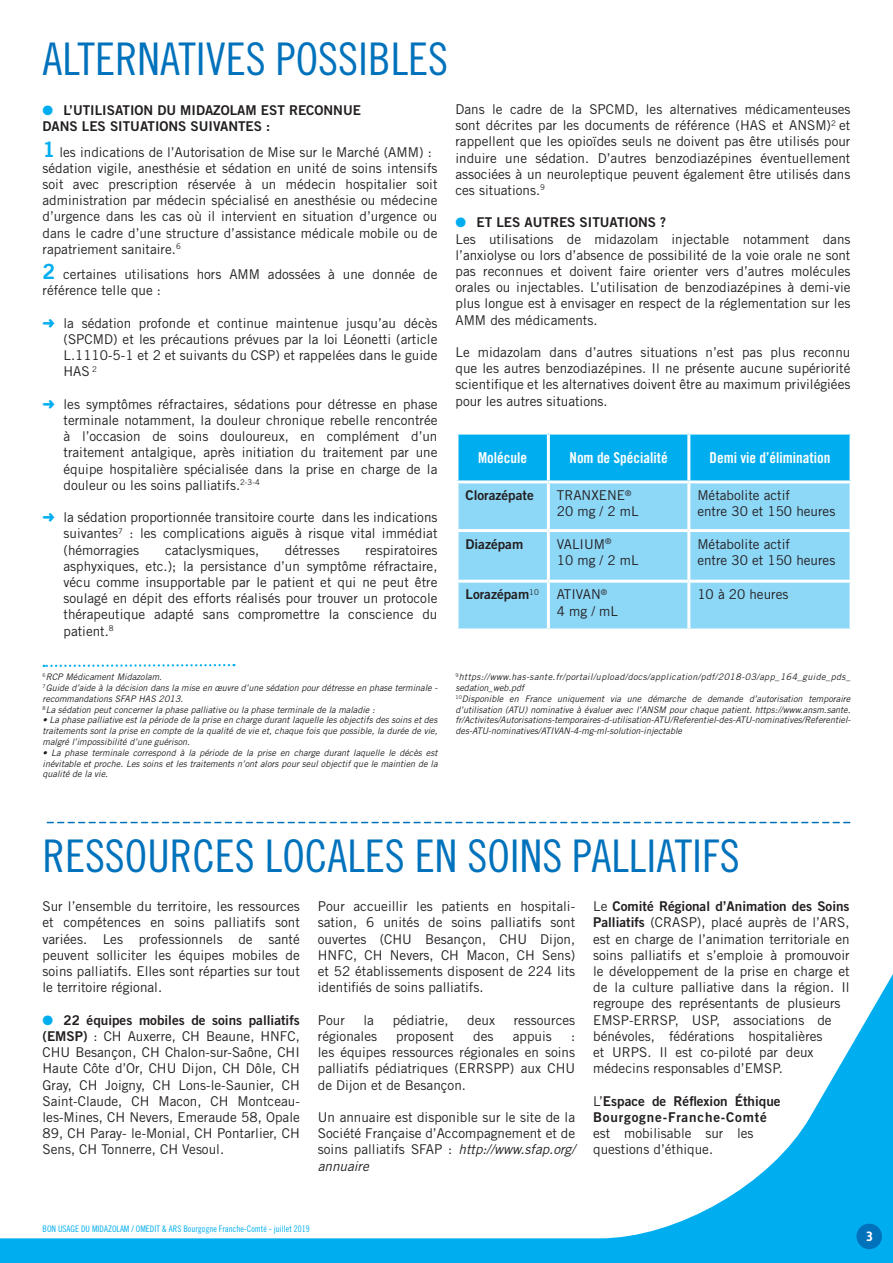
<style>
.page{position:relative;width:893px;height:1263px;background:#fff}
.page>*{position:absolute;margin:0;border:0;box-sizing:border-box;transform-origin:0 0}
.t1{font:45px "Trade Gothic LT Std Cn 18";color:#0072bc}
.t2{font:15px "Trade Gothic LT Std Bd Cn 20";color:#fff}
.t3{font:13.5px/16.2px "Trade Gothic LT Std";color:#231f20;text-align:justify}
.t4{font:13.5px/16.2px "Trade Gothic LT Std Bd 2";color:#231f20}
.t5{font:13.5px/16.2px "Trade Gothic LT Std Bd 2";letter-spacing:.03em;color:#231f20}
.t6{font:700 13.5px "Alwyn New";color:#fff}
.t7{font:italic 9px/10.8px "Trade Gothic LT Std";color:#231f20}
.t8{font:9px "Trade Gothic LT Std Cn 18";color:#00aeef}
.s1{color:#00aeef}
.s2{font-family:"Trade Gothic LT Std Bd 2";font-size:21px;color:#00aeef}
.s3{font-family:"Trade Gothic LT Std Bd 2"}
.s4{font-family:"Trade Gothic LT Std"}
.s5{font-style:italic}
</style>
<div class="page">
<svg style="left:0;top:974px;width:893px;height:289px"></svg>
<div style="left:856px;top:1224px;width:26px;height:25px;background:#0072bc;border-radius:50%"></div>
<div style="left:458px;top:435px;width:392px;height:45px;background:#00aeef"></div>
<div style="left:458px;top:483px;width:392px;height:145px;background:#8dd7f7"></div>
<hr style="left:547px;top:435px;width:3px;height:45px;background:#fff">
<hr style="left:687px;top:435px;width:3px;height:45px;background:#fff">
<hr style="left:547px;top:483px;width:3px;height:46px;background:#fff">
<hr style="left:687px;top:483px;width:3px;height:46px;background:#fff">
<hr style="left:455px;top:529px;width:93px;height:3px;background:#fff">
<hr style="left:548px;top:529px;width:141px;height:3px;background:#fff">
<hr style="left:547px;top:532px;width:3px;height:48px;background:#fff">
<hr style="left:689px;top:529px;width:164px;height:3px;background:#fff">
<hr style="left:687px;top:532px;width:3px;height:48px;background:#fff">
<hr style="left:455px;top:580px;width:93px;height:3px;background:#fff">
<hr style="left:548px;top:580px;width:141px;height:3px;background:#fff">
<hr style="left:547px;top:583px;width:3px;height:45px;background:#fff">
<hr style="left:689px;top:580px;width:164px;height:3px;background:#fff">
<hr style="left:687px;top:583px;width:3px;height:45px;background:#fff">
<svg style="left:47px;top:822px;width:803px;height:1px"></svg>
<svg style="left:44px;top:664px;width:190px;height:3px"></svg>
<h1 class="t1" style="left:43px;top:32px;width:407px">ALTERNATIVES POSSIBLES</h1>
<p class="t4" style="left:43px;top:102px;width:320px"><span class="s1">●</span> L’UTILISATION DU MIDAZOLAM EST RECONNUE<br>DANS LES SITUATIONS SUIVANTES :</p>
<p class="t3" style="left:43px;top:144px;width:396px;text-align:left"><span class="s2">1</span> les indications de l’Autorisation de Mise sur le Marché (AMM) : sédation vigile, anesthésie et sédation en unité de soins intensifs soit avec prescription réservée à un médecin hospitalier soit administration par médecin spécialisé en anesthésie ou médecine d’urgence dans les cas où il intervient en situation d’urgence ou dans le cadre d’une structure d’assistance médicale mobile ou de rapatriement sanitaire.<sup>6</sup></p>
<p class="t3" style="left:43px;top:266px;width:396px"><span class="s2">2</span> certaines utilisations hors AMM adossées à une donnée de référence telle que :</p>
<p class="t3" style="left:64px;top:315px;width:375px;text-indent:-21px"><span class="s1">➜</span> la sédation profonde et continue maintenue jusqu’au décès (SPCMD) et les précautions prévues par la loi Léonetti (article L.1110-5-1 et 2 et suivants du CSP) et rappelées dans le guide HAS <sup>2</sup></p>
<p class="t3" style="left:64px;top:396px;width:375px;text-indent:-21px"><span class="s1">➜</span> les symptômes réfractaires, sédations pour détresse en phase terminale notamment, la douleur chronique rebelle rencontrée à l’occasion de soins douloureux, en complément d’un traitement antalgique, après initiation du traitement par une équipe hospitalière spécialisée dans la prise en charge de la douleur ou les soins palliatifs.<sup>2-3-4</sup></p>
<p class="t3" style="left:64px;top:509px;width:375px;text-indent:-21px"><span class="s1">➜</span> la sédation proportionnée transitoire courte dans les indications suivantes<sup>7</sup> : les complications aiguës à risque vital immédiat (hémorragies</p>
<p class="t3" style="left:64px;top:541px;width:375px;text-indent:302px">respiratoires asphyxiques, etc.); la persistance d’un symptôme réfractaire, vécu comme insupportable par le patient et qui ne peut être soulagé en dépit des efforts réalisés pour trouver un protocole thérapeutique adapté sans compromettre la conscience du patient.<sup>8</sup></p>
<p class="t3" style="left:165px;top:541px;width:96px">cataclysmiques,</p>
<p class="t3" style="left:285px;top:541px;width:56px">détresses</p>
<p class="t3" style="left:455px;top:101px;width:396px">Dans le cadre de la SPCMD, les alternatives médicamenteuses sont décrites par les documents de référence (HAS et ANSM)<sup>2</sup> et rappellent que les opioïdes seuls ne doivent pas être utilisés pour induire une sédation. D’autres benzodiazépines éventuellement associées à un neuroleptique peuvent également être utilisés dans ces situations.<sup>9</sup></p>
<p class="t4" style="left:455px;top:214px;width:212px"><span class="s1">●</span> ET LES AUTRES SITUATIONS ?</p>
<p class="t3" style="left:455px;top:230px;width:396px">Les utilisations de midazolam injectable notamment dans l’anxiolyse ou lors d’absence de possibilité de la voie orale ne sont pas reconnues et doivent faire orienter vers d’autres molécules orales ou injectables. L’utilisation de benzodiazépines à demi-vie plus longue est à envisager en respect de la réglementation sur les AMM des médicaments.</p>
<p class="t3" style="left:455px;top:344px;width:396px">Le midazolam dans d’autres situations n’est pas plus reconnu que les autres benzodiazépines. Il ne présente aucune supériorité scientifique et les alternatives doivent être au maximum privilégiées pour les autres situations.</p>
<p class="t2" style="left:478px;top:448px;width:51px">Molécule</p>
<p class="t2" style="left:569px;top:448px;width:100px">Nom de Spécialité</p>
<p class="t2" style="left:710px;top:448px;width:122px">Demi vie d’élimination</p>
<p class="t4" style="left:465px;top:487px;width:70px">Clorazépate</p>
<p class="t3" style="left:557px;top:487px;width:83px">TRANXENE<sup>®<br></sup>20 mg / 2 mL</p>
<p class="t3" style="left:697px;top:487px;width:139px">Métabolite actif<br>entre 30 et 150 heures</p>
<p class="t4" style="left:465px;top:536px;width:59px">Diazépam</p>
<p class="t3" style="left:557px;top:536px;width:83px">VALIUM<sup>®<br></sup>10 mg / 2 mL</p>
<p class="t3" style="left:697px;top:536px;width:139px">Métabolite actif<br>entre 30 et 150 heures</p>
<p class="t4" style="left:465px;top:586px;width:75px">Lorazépam<sup>10</sup></p>
<p class="t3" style="left:557px;top:586px;width:63px">ATIVAN<sup>®<br></sup>4 mg / mL</p>
<p class="t3" style="left:697px;top:586px;width:93px">10 à 20 heures</p>
<p class="t7" style="left:43px;top:672px;width:396px"><sup>6</sup>RCP Médicament Midazolam.<br><sup>7</sup>Guide d’aide à la décision dans la mise en œuvre d’une sédation pour détresse en phase terminale - recommandations SFAP HAS 2013.<br><sup>8</sup>La sédation peut concerner la phase palliative ou la phase terminale de la maladie :</p>
<p class="t7" style="left:43px;top:715px;width:396px;text-align:justify">• La phase palliative est la période de la prise en charge durant laquelle les objectifs des soins et des traitements sont la prise en compte de la qualité de vie et, chaque fois que possible, la durée de vie, malgré l’impossibilité d’une guérison.</p>
<p class="t7" style="left:43px;top:747px;width:396px;text-align:justify">• La phase terminale correspond à la période de la prise en charge durant laquelle le décès est inévitable et proche. Les soins et les traitements n’ont alors pour seul objectif que le maintien de la qualité de la vie.</p>
<p class="t7" style="left:455px;top:672px;width:397px"><sup>9</sup>https://www.has-sante.fr/portail/upload/docs/application/pdf/2018-03/app_164_guide_pds_ sedation_web.pdf<br><sup>10</sup>Disponible en France uniquement via une démarche de demande d’autorisation temporaire d’utilisation (ATU) nominative à évaluer avec l’ANSM pour chaque patient. https://www.ansm.sante. fr/Activites/Autorisations-temporaires-d-utilisation-ATU/Referentiel-des-ATU-nominatives/Referentiel&shy;des-ATU-nominatives/ATIVAN-4-mg-ml-solution-injectable</p>
<h1 class="t1" style="left:43px;top:829px;width:699px">RESSOURCES LOCALES EN SOINS PALLIATIFS</h1>
<p class="t3" style="left:43px;top:898px;width:259px">Sur l’ensemble du territoire, les ressources et compétences en soins palliatifs sont variées. Les professionnels de santé peuvent solliciter les équipes mobiles de soins palliatifs. Elles sont réparties sur tout le territoire régional.</p>
<p class="t4" style="left:43px;top:1011px;width:259px"><span class="s1">●</span> 22 équipes mobiles de soins palliatifs</p>
<p class="t3" style="left:43px;top:1028px;width:259px"><span class="s3">(EMSP)</span> : CH Auxerre, CH Beaune, HNFC, CHU Besançon, CH Chalon-sur-Saône, CHI Haute Côte d’Or, CHU Dijon, CH Dôle, CH Gray, CH Joigny, CH Lons-le-Saunier, CH Saint-Claude, CH Macon, CH Montceau&shy;les-Mines, CH Nevers, Emeraude 58, Opale 89, CH Paray- le-Monial, CH Pontarlier, CH Sens, CH Tonnerre, CH Vesoul.</p>
<p class="t3" style="left:318px;top:898px;width:259px">Pour accueillir les patients en hospitali&shy;sation, 6 unités de soins palliatifs sont ouvertes (CHU Besançon, CHU Dijon, HNFC, CH Nevers, CH Macon, CH Sens) et 52 établissements disposent de 224 lits identifiés de soins palliatifs.</p>
<p class="t3" style="left:318px;top:1011px;width:28px">Pour</p>
<p class="t3" style="left:363px;top:1011px;width:12px">la</p>
<p class="t3" style="left:393px;top:1011px;width:57px">pédiatrie,</p>
<p class="t3" style="left:467px;top:1011px;width:29px">deux</p>
<p class="t3" style="left:514px;top:1011px;width:63px">ressources</p>
<p class="t3" style="left:318px;top:1028px;width:61px">régionales</p>
<p class="t3" style="left:396px;top:1028px;width:59px">proposent</p>
<p class="t3" style="left:473px;top:1028px;width:22px">des</p>
<p class="t3" style="left:513px;top:1028px;width:41px">appuis</p>
<p class="t4" style="left:593px;top:898px;width:258px"><span class="s4">Le</span> Comité Régional d’Animation des Soins</p>
<p class="t3" style="left:593px;top:914px;width:258px;text-align:left"><span class="s3">Palliatifs</span> (CRASP), placé auprès de l’ARS, est en charge de l’animation territoriale en soins palliatifs et s’emploie à promouvoir le développement de la prise en charge et de la culture palliative dans la région. Il regroupe des représentants de plusieurs EMSP-ERRSP, USP, associations de bénévoles, fédérations hospitalières<br>et URPS. Il est co-piloté par deux médecins responsables d’EMSP.</p>
<p class="t5" style="left:593px;top:1092px;width:189px"><span class="s4">L’</span>Espace de Réflexion Éthique<br>Bourgogne-Franche-Comté</p>
<p class="t3" style="left:593px;top:1125px;width:162px">est mobilisable sur les questions d’éthique.</p>
<p class="t3" style="left:318px;top:1028px;width:259px;text-indent:253px">: les équipes ressources régionales en soins palliatifs pédiatriques (ERRSPP) aux CHU de Dijon et de Besançon.</p>
<p class="t3" style="left:318px;top:1109px;width:259px">Un annuaire est disponible sur le site de la Société Française d’Accompagnement et de soins palliatifs SFAP : <span class="s5">http://www.sfap.org/ annuaire</span></p>
<p class="t8" style="left:43px;top:1223px;width:269px">BON USAGE DU MIDAZOLAM / OMEDIT &amp; ARS Bourgogne Franche-Comté - juillet 2019</p>
<p class="t6" style="left:866px;top:1228px;width:8px">3</p>
</div>
